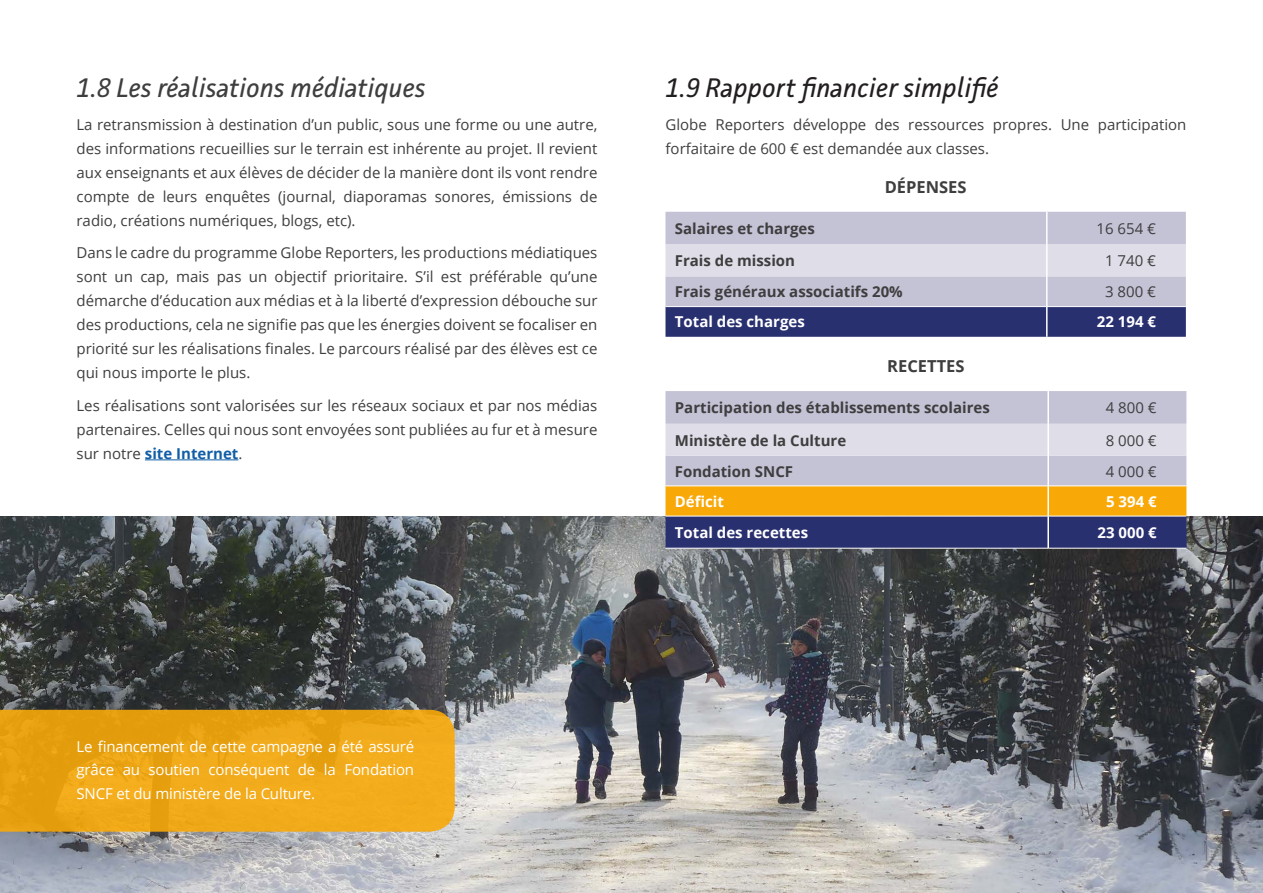
<style>
.page{position:relative;width:1263px;height:893px;background:#fff}
.page>*{position:absolute;margin:0;border:0;box-sizing:border-box;transform-origin:0 0}
.t1{font:italic 27px "Facit";color:#3e3e3f}
.t2{font:italic 27px "Facit";color:#231f20}
.t3{font:700 16.5px "Open Sans";color:#3e3e3f}
.t4{font:15px/24px "Open Sans";color:#3e3e3f;text-align:justify}
.t5{font:700 15px "Open Sans";color:#3e3e3f}
.t6{font:15px/23.2px "Open Sans";letter-spacing:-.01em;color:#fff;text-align:justify}
.t7{font:700 15px "Open Sans";color:#fff}
.s1{font-weight:700;color:#115ea7}
</style>
<div class="page">
<img style="left:0;top:516px;width:1263px;height:377px">
<hr style="left:145px;top:459px;width:93px;height:1px;background:#115ea7">
<div style="left:665px;top:212px;width:521px;height:94px;background:#c4c2d5"></div>
<div style="left:665px;top:244px;width:521px;height:32px;background:#dfdee8"></div>
<svg style="left:665px;top:307px;width:521px;height:30px;background:#2b3271"></svg>
<hr style="left:1046px;top:212px;width:1px;height:32px;background:#fff">
<hr style="left:1046px;top:244px;width:1px;height:32px;background:#fff">
<hr style="left:1046px;top:276px;width:1px;height:30px;background:#fff">
<hr style="left:1046px;top:307px;width:1px;height:30px;background:#fff">
<div style="left:665px;top:391px;width:521px;height:95px;background:#c4c2d5"></div>
<div style="left:665px;top:424px;width:521px;height:32px;background:#dfdee8"></div>
<svg style="left:665px;top:487px;width:521px;height:61px;background:#8e6c40"></svg>
<hr style="left:1047px;top:391px;width:2px;height:33px;background:#fff">
<hr style="left:1047px;top:424px;width:2px;height:32px;background:#fff">
<hr style="left:1047px;top:456px;width:2px;height:30px;background:#fff">
<hr style="left:1047px;top:486px;width:2px;height:30px;background:#fff">
<hr style="left:1047px;top:516px;width:2px;height:32px;background:#fff">
<hr style="left:665px;top:516px;width:383px;height:1px;background:#fff">
<hr style="left:1048px;top:516px;width:138px;height:1px;background:#fff">
<hr style="left:665px;top:548px;width:383px;height:1px;background:#fff">
<hr style="left:1048px;top:548px;width:138px;height:1px;background:#fff">
<svg style="left:0;top:710px;width:455px;height:122px;background:#eca516"></svg>
<h1 class="t1" style="left:77px;top:71px;width:351px">1.8 Les réalisations médiatiques</h1>
<p class="t4" style="left:77px;top:112px;width:522px">La retransmission à destination d’un public, sous une forme ou une autre, des informations recueillies sur le terrain est inhérente au projet. Il revient aux enseignants et aux élèves de décider de la manière dont ils vont rendre compte de leurs enquêtes (journal, diaporamas sonores, émissions de radio, créations numériques, blogs, etc).</p>
<p class="t4" style="left:77px;top:240px;width:522px">Dans le cadre du programme Globe Reporters, les productions médiatiques sont un cap, mais pas un objectif prioritaire. S’il est préférable qu’une démarche d’éducation aux médias et à la liberté d’expression débouche sur des productions, cela ne signifie pas que les énergies doivent se focaliser en priorité sur les réalisations finales. Le parcours réalisé par des élèves est ce qui nous importe le plus.</p>
<p class="t4" style="left:77px;top:393px;width:522px">Les réalisations sont valorisées sur les réseaux sociaux et par nos médias partenaires. Celles qui nous sont envoyées sont publiées au fur et à mesure sur notre <span class="s1">site Internet</span>.</p>
<h1 class="t2" style="left:665px;top:71px;width:335px">1.9 Rapport financier simplifié</h1>
<p class="t4" style="left:665px;top:112px;width:522px">Globe Reporters développe des ressources propres. Une participation forfaitaire de 600 € est demandée aux classes.</p>
<p class="t3" style="left:885px;top:175px;width:83px">DÉPENSES</p>
<p class="t5" style="left:675px;top:218px;width:142px">Salaires et charges</p>
<p class="t4" style="left:1096px;top:216px;width:61px">16 654 €</p>
<p class="t5" style="left:675px;top:250px;width:122px">Frais de mission</p>
<p class="t4" style="left:1105px;top:248px;width:52px">1 740 €</p>
<p class="t5" style="left:675px;top:281px;width:229px">Frais généraux associatifs 20%</p>
<p class="t4" style="left:1105px;top:279px;width:52px">3 800 €</p>
<p class="t7" style="left:675px;top:311px;width:131px">Total des charges</p>
<p class="t7" style="left:1097px;top:311px;width:61px">22 194 €</p>
<p class="t3" style="left:887px;top:355px;width:79px">RECETTES</p>
<p class="t5" style="left:675px;top:397px;width:317px">Participation des établissements scolaires</p>
<p class="t4" style="left:1106px;top:395px;width:52px">4 800 €</p>
<p class="t5" style="left:675px;top:429px;width:173px">Ministère de la Culture</p>
<p class="t4" style="left:1106px;top:428px;width:52px">8 000 €</p>
<p class="t5" style="left:675px;top:460px;width:120px">Fondation SNCF</p>
<p class="t4" style="left:1106px;top:459px;width:52px">4 000 €</p>
<p class="t7" style="left:675px;top:491px;width:51px">Déficit</p>
<p class="t7" style="left:1106px;top:491px;width:52px">5 394 €</p>
<p class="t7" style="left:675px;top:522px;width:135px">Total des recettes</p>
<p class="t7" style="left:1097px;top:522px;width:61px">23 000 €</p>
<p class="t6" style="left:77px;top:735px;width:339px">Le financement de cette campagne a été assuré grâce au soutien conséquent de la Fondation SNCF et du ministère de la Culture.</p>
</div>
